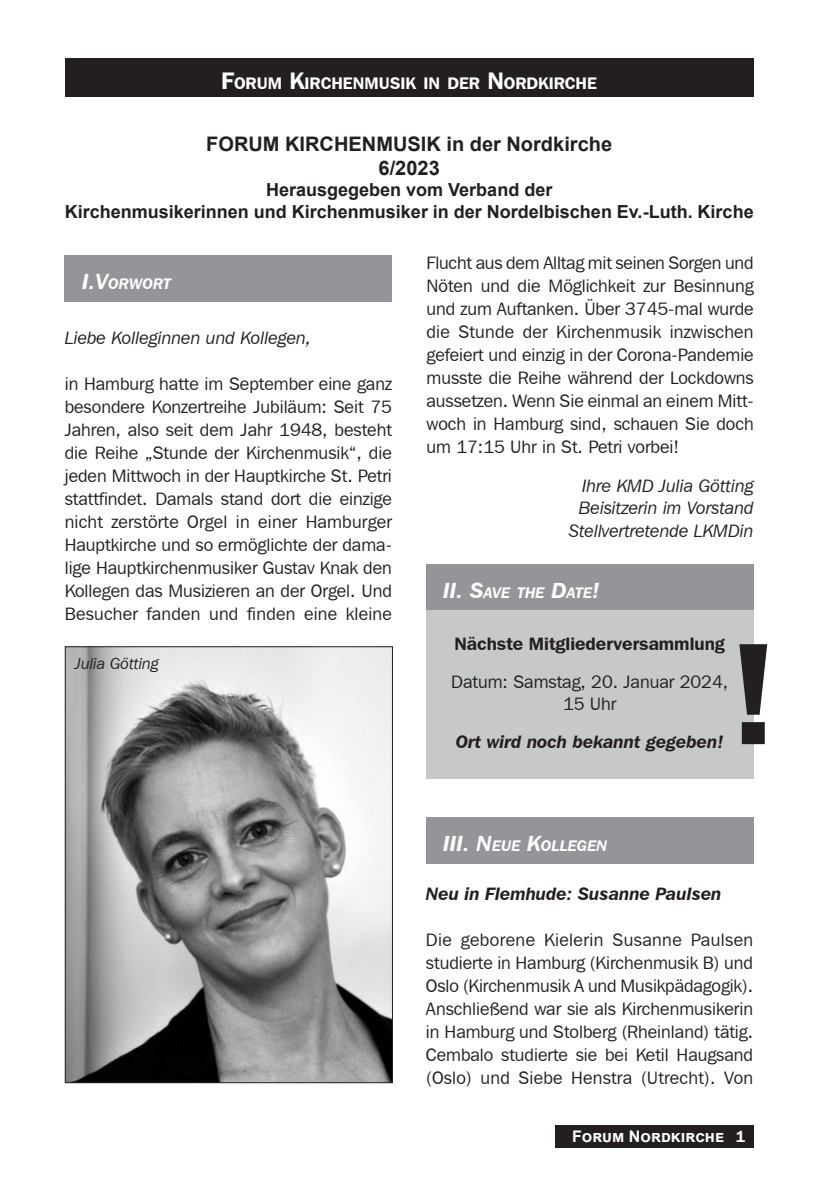
<style>
.page{position:relative;width:840px;height:1191px;background:#fff}
.page>*{position:absolute;margin:0;border:0;box-sizing:border-box;transform-origin:0 0}
.t1{font:600 144px "Franklin Gothic IT Cby BT";color:#231f20}
.t2{font:700 20px/24px "Arial";color:#231f20;text-align:center}
.t3{font:18px/23px "Franklin Gothic IT Cby BT";color:#231f20;text-align:justify}
.t4{font:700 18px/21.6px "Arial";color:#231f20;text-align:center}
.t5{font:italic 18px/22.6px "Franklin Gothic IT Cby BT";color:#231f20;text-align:right}
.t6{font:italic 600 18px "Franklin Gothic IT Cby BT";color:#231f20}
.t7{font:600 18px "Franklin Gothic IT Cby BT";color:#231f20}
.t8{font:600 16.8px "Franklin Gothic IT Cby BT";color:#fff}
.t9{font:700 16px "Arial";color:#fff}
.t10{font:italic 16px "Franklin Gothic IT Cby BT";color:#231f20}
.t11{font:italic 600 15.4px "Franklin Gothic IT Cby BT";color:#fff}
.s1{font-size:24px}
.s2{font-size:22px}
.s3{font-family:"Franklin Gothic IT Cby BT";font-weight:600}
</style>
<div class="page">
<div style="left:555px;top:1125px;width:198px;height:22px;background:#231f20"></div>
<div style="left:65px;top:58px;width:688px;height:38px;background:#231f20"></div>
<div style="left:65px;top:255px;width:327px;height:47px;background:#939598"></div>
<img style="left:67px;top:648px;width:324px;height:433px">
<div style="left:65px;top:646px;width:328px;height:437px;border:1px solid #231f20"></div>
<div style="left:426px;top:564px;width:326px;height:47px;background:#939598"></div>
<div style="left:426px;top:611px;width:326px;height:168px;background:#c7c8ca"></div>
<div style="left:426px;top:816px;width:326px;height:47px;background:#939598"></div>
<p class="t8" style="left:221px;top:73px;width:377px"><span class="s1">F</span>ORUM <span class="s1">K</span>IRCHENMUSIK IN DER <span class="s1">N</span>ORDKIRCHE</p>
<p class="t2" style="left:206px;top:134px;width:407px">FORUM KIRCHENMUSIK in der Nordkirche<br>6/2023</p>
<p class="t4" style="left:65px;top:181px;width:690px">Herausgegeben vom Verband der<br>Kirchenmusikerinnen und Kirchenmusiker in der Nordelbischen Ev.-Luth. Kirche</p>
<p class="t11" style="left:82px;top:275px;width:90px"><span class="s2">I.V</span>ORWORT</p>
<p class="t5" style="left:65px;top:328px;width:248px">Liebe Kolleginnen und Kollegen,</p>
<p class="t3" style="left:65px;top:374px;width:328px">in Hamburg hatte im September eine ganz besondere Konzertreihe Jubiläum: Seit 75<br>Jahren, also seit dem Jahr 1948, besteht die Reihe „Stunde der Kirchenmusik“, die jeden Mittwoch in der Hauptkirche St. Petri stattfindet. Damals stand dort die einzige nicht zerstörte Orgel in einer Hamburger Hauptkirche und so ermöglichte der dama&shy;lige Hauptkirchenmusiker Gustav Knak den Kollegen das Musizieren an der Orgel. Und Besucher fanden und finden eine kleine</p>
<p class="t10" style="left:75px;top:657px;width:85px">Julia Götting</p>
<p class="t3" style="left:426px;top:253px;width:328px">Flucht aus dem Alltag mit seinen Sorgen und Nöten und die Möglichkeit zur Besinnung und zum Auftanken. Über 3745-mal wurde die Stunde der Kirchenmusik inzwischen gefeiert und einzig in der Corona-Pandemie musste die Reihe während der Lockdowns aussetzen. Wenn Sie einmal an einem Mitt&shy;woch in Hamburg sind, schauen Sie doch um 17:15 Uhr in St. Petri vorbei!</p>
<p class="t5" style="left:568px;top:476px;width:186px">Ihre KMD Julia Götting<br>Beisitzerin im Vorstand<br>Stellvertretende LKMDin</p>
<p class="t11" style="left:443px;top:584px;width:158px"><span class="s2">II. S</span>AVE THE <span class="s2">D</span>ATE<span class="s2">!</span></p>
<p class="t7" style="left:454px;top:637px;width:272px">Nächste Mitgliederversammlung</p>
<p class="t3" style="left:451px;top:672px;width:278px;line-height:22px;text-align:center">Datum: Samstag, 20. Januar 2024,<br>15 Uhr</p>
<p class="t6" style="left:455px;top:735px;width:269px">Ort wird noch bekannt gegeben!</p>
<h1 class="t1" style="left:729px;top:640px;width:50px">!</h1>
<p class="t11" style="left:443px;top:836px;width:165px"><span class="s2">III. N</span>EUE <span class="s2">K</span>OLLEGEN</p>
<p class="t6" style="left:426px;top:887px;width:297px">Neu in Flemhude: Susanne Paulsen</p>
<p class="t3" style="left:426px;top:929px;width:328px">Die geborene Kielerin Susanne Paulsen studierte in Hamburg (Kirchenmusik B) und Oslo (Kirchenmusik A und Musikpädagogik).<br>Anschließend war sie als Kirchenmusikerin in Hamburg und Stolberg (Rheinland) tätig.<br>Cembalo studierte sie bei Ketil Haugsand (Oslo) und Siebe Henstra (Utrecht). Von</p>
<p class="t9" style="left:571px;top:1125px;width:175px">Forum Nordkirche <span class="s3">1</span></p>
</div>
